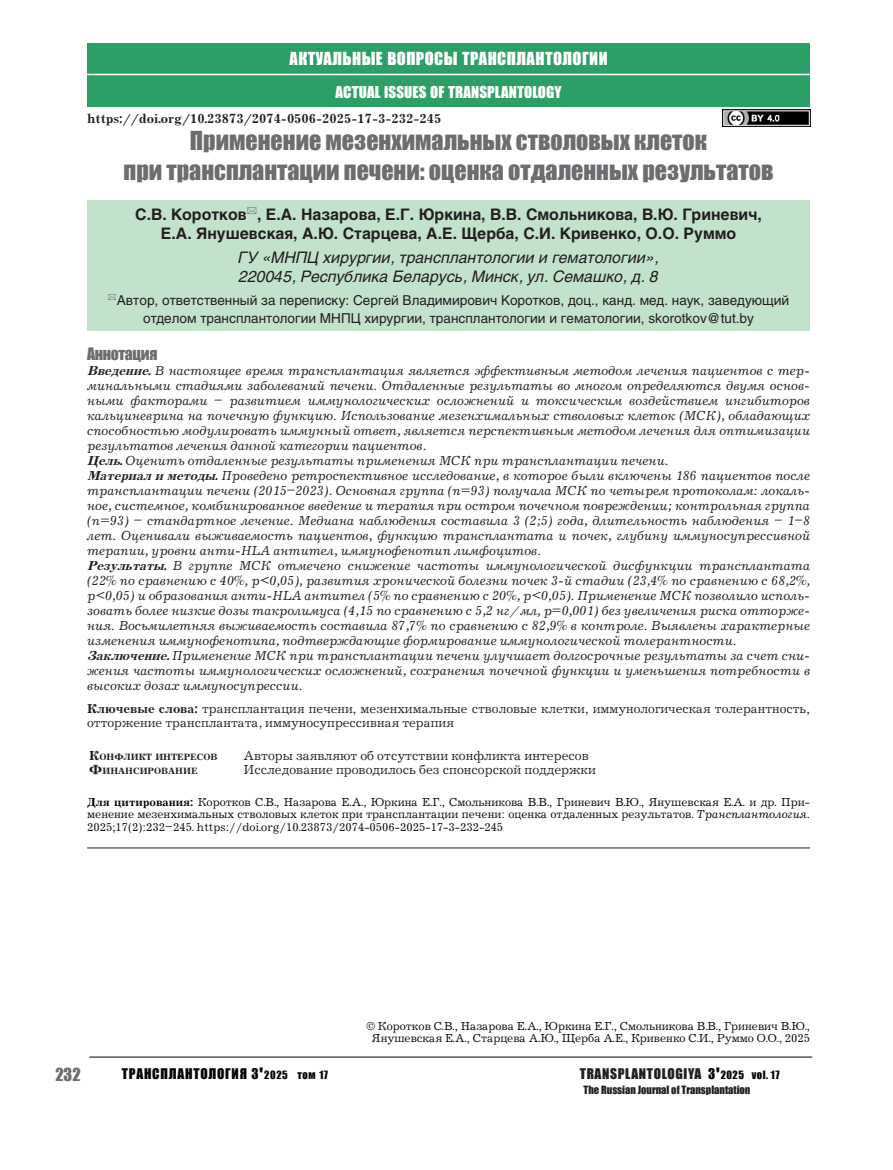
<style>
.page{position:relative;width:893px;height:1170px;background:#fff}
.page>*{position:absolute;margin:0;border:0;box-sizing:border-box;transform-origin:0 0}
.t1{font:24px/30px "Impact";color:#6c6d70;text-align:center}
.t2{font:16.5px "Impact";letter-spacing:.025em;color:#fff}
.t3{font:16.5px "Impact";color:#6c6d70}
.t4{font:700 15.75px/19.5px "Helios C";color:#231f20;text-align:center}
.t5{font:italic 15.75px/19.5px "Helios C";color:#231f20}
.t6{font:15.75px "Impact";letter-spacing:-.025em;color:#6c6d70}
.t7{font:15px "Impact";letter-spacing:.005em;color:#fff}
.t8{font:italic 13.5px/15px "Journal C";color:#231f20}
.t9{font:13.5px/18px "Helios C";color:#231f20}
.t10{font:13.5px "Journal C";color:#231f20}
.t11{font:700 13.5px "Journal C";color:#231f20}
.t12{font:13.5px "Impact";letter-spacing:.055em;color:#040503}
.t13{font:13.5px "Impact";letter-spacing:.05em;color:#231f20}
.t14{font:13.35px/14.2px "Journal C";color:#231f20}
.t15{font:12px/12px "Journal C";letter-spacing:-.005em;color:#040503;text-align:justify}
.t16{font:10.5px "Impact";color:#231f20}
.t17{font:10.5px "Impact";letter-spacing:.05em;color:#040503}
.t18{font:700 9.45px "Journal C";color:#231f20}
.s1{font-weight:700;font-size:13.35px}
.s2{font-weight:700}
.s3{font-size:13.5px}
.s4{font-style:italic}
.s5{font-size:19.5px}
.s6{font-size:10.5px}
.s7{color:#040503}
.s8{font-size:19.5px;color:#040503}
</style>
<div class="page">
<hr style="left:89px;top:1056px;width:723px;height:1px;background:#040503">
<div style="left:87px;top:43px;width:723px;height:64px;background:#2b9f65"></div>
<hr style="left:87px;top:74px;width:723px;height:1px;background:#fff">
<div style="left:87px;top:199px;width:723px;height:131px;background:#c3e2cc"></div>
<hr style="left:87px;top:847px;width:723px;height:1px;background:#231f20">
<img style="left:722px;top:109px;width:88px;height:17px">
<p class="t2" style="left:290px;top:46px;width:319px">АКТУАЛЬНЫЕ ВОПРОСЫ ТРАНСПЛАНТОЛОГИИ</p>
<p class="t7" style="left:336px;top:81px;width:228px">ACTUAL ISSUES OF TRANSPLANTOLOGY</p>
<p class="t11" style="left:87px;top:111px;width:356px">https://doi.org/10.23873/2074-0506-2025-17-3-232-245</p>
<h1 class="t1" style="left:124px;top:125px;width:651px">Применение мезенхимальных стволовых клеток<br>при трансплантации печени: оценка отдаленных результатов</h1>
<p class="t4" style="left:135px;top:204px;width:628px">С.В. Коротков , Е.А. Назарова, Е.Г. Юркина, В.В. Смольникова, В.Ю. Гриневич,<br>Е.А. Янушевская, А.Ю. Старцева, А.Е. Щерба, С.И. Кривенко, О.О. Руммо</p>
<p class="t5" style="left:238px;top:247px;width:422px">ГУ «МНПЦ хирургии, трансплантологии и гематологии»,<br>220045, Республика Беларусь, Минск, ул. Семашко, д. 8</p>
<p class="t9" style="left:143px;top:291px;width:648px;text-indent:-26px">Автор, ответственный за переписку: Сергей Владимирович Коротков, доц., канд. мед. наук, заведующий отделом трансплантологии МНПЦ хирургии, трансплантологии и гематологии, skorotkov@tut.by</p>
<p class="t6" style="left:87px;top:342px;width:72px">Аннотация</p>
<p class="t8" style="left:87px;top:363px;width:724px"><span class="s1">Введение.</span>В настоящее время трансплантация является эффективным методом лечения пациентов с тер&shy;минальными стадиями заболеваний печени. Отдаленные результаты во многом определяются двумя основ&shy;ными факторами – развитием иммунологических осложнений и токсическим воздействием ингибиторов кальциневрина на почечную функцию. Использование мезенхимальных стволовых клеток (МСК), обладающих способностью модулировать иммунный ответ, является перспективным методом лечения для оптимизации результатов лечения данной категории пациентов.<br><span class="s1">Цель.</span>Оценить отдаленные результаты применения МСК при трансплантации печени.<br><span class="s1">Материал и методы.</span>Проведено ретроспективное исследование, в которое были включены 186 пациентов после трансплантации печени (2015–2023). Основная группа (n=93) получала МСК по четырем протоколам: локаль&shy;ное, системное, комбинированное введение и терапия при остром почечном повреждении; контрольная группа (n=93) – стандартное лечение. Медиана наблюдения составила 3 (2;5) года, длительность наблюдения – 1–8 лет. Оценивали выживаемость пациентов, функцию трансплантата и почек, глубину иммуносупрессивной терапии, уровни анти-HLA антител, иммунофенотип лимфоцитов.<br><span class="s1">Результаты.</span> В группе МСК отмечено снижение частоты иммунологической дисфункции трансплантата (22% по сравнению с 40%, p&lt;0,05), развития хронической болезни почек 3-й стадии (23,4% по сравнению с 68,2%, p&lt;0,05) и образования анти-HLA антител (5% по сравнению с 20%, p&lt;0,05). Применение МСК позволило исполь&shy;зовать более низкие дозы такролимуса (4,15 по сравнению с 5,2 нг/мл, p=0,001) без увеличения риска отторже&shy;ния. Восьмилетняя выживаемость составила 87,7% по сравнению с 82,9% в контроле. Выявлены характерные изменения иммунофенотипа, подтверждающие формирование иммунологической толерантности.<br><span class="s1">Заключение.</span>Применение МСК при трансплантации печени улучшает долгосрочные результаты за счет сни&shy;жения частоты иммунологических осложнений, сохранения почечной функции и уменьшения потребности в высоких дозах иммуносупрессии.</p>
<p class="t14" style="left:87px;top:702px;width:724px"><span class="s2">Ключевые слова:</span> трансплантация печени, мезенхимальные стволовые клетки, иммунологическая толерантность, отторжение трансплантата, иммуносупрессивная терапия</p>
<p class="t18" style="left:89px;top:751px;width:130px"><span class="s3">К</span>онфликт интересов</p>
<p class="t10" style="left:243px;top:748px;width:347px">Авторы заявляют об отсутствии конфликта интересов</p>
<p class="t18" style="left:89px;top:765px;width:110px"><span class="s3">Ф</span>инансирование</p>
<p class="t10" style="left:243px;top:762px;width:354px">Исследование проводилось без спонсорской поддержки</p>
<p class="t15" style="left:87px;top:797px;width:724px"><span class="s2">Для цитирования:</span> Коротков С.В., Назарова Е.А., Юркина Е.Г., Смольникова В.В., Гриневич В.Ю., Янушевская Е.А. и др. При&shy;менение мезенхимальных стволовых клеток при трансплантации печени: оценка отдаленных результатов. <span class="s4">Трансплантология.<br></span>2025;17(2):232–245. https://doi.org/10.23873/2074-0506-2025-17-3-232-245</p>
<p class="t15" style="left:366px;top:1020px;width:445px;text-align:center">© Коротков С.В., Назарова Е.А., Юркина Е.Г., Смольникова В.В., Гриневич В.Ю.,<br>Янушевская Е.А., Старцева А.Ю., Щерба А.Е., Кривенко С.И., Руммо О.О., 2025</p>
<p class="t3" style="left:55px;top:1061px;width:27px">232</p>
<p class="t17" style="left:721px;top:1066px;width:60px">2025 vol. 17</p>
<p class="t16" style="left:584px;top:1081px;width:168px">The Russian Journal of Transplantation</p>
<p class="t12" style="left:122px;top:1063px;width:208px">ТРАНСПЛАНТОЛОГИЯ 3<span class="s5">'</span><span class="s6">2025 том 17</span></p>
<p class="t13" style="left:580px;top:1063px;width:141px">TRANSPLANTOLOGIYA <span class="s7">3</span><span class="s8">'</span></p>
</div>
